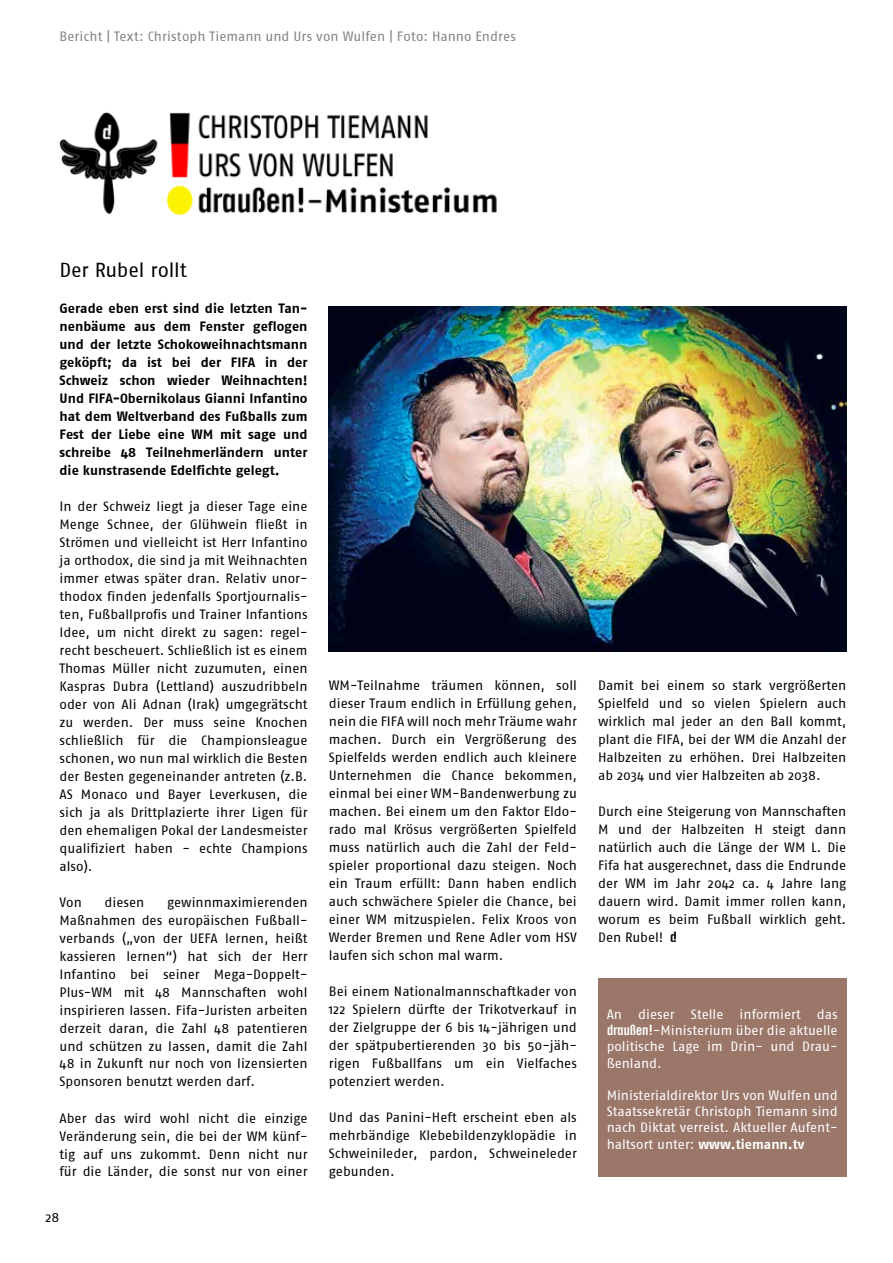
<style>
.page{position:relative;width:893px;height:1263px;background:#fff}
.page>*{position:absolute;margin:0;border:0;box-sizing:border-box;transform-origin:0 0}
.t1{font:20.25px "Fago No Regular Roman";letter-spacing:-.01em;color:#000}
.t2{font:13.5px/18px "Fago No Regular Roman";color:#000;text-align:justify}
.t3{font:13.5px/18px "Fago No Bold Roman";color:#000;text-align:justify}
.t4{font:13.5px/16.2px "Fago No Regular Roman";color:#fff;text-align:justify}
.t5{font:13.5px "Fago No Regular Roman";letter-spacing:.005em;color:#808285}
.s1{font-family:"Fago No Bold Roman"}
</style>
<div class="page">
<div style="left:598px;top:979px;width:248px;height:198px;background:#9b7769"></div>
<img style="left:59px;top:112px;width:438px;height:104px">
<img style="left:329px;top:306px;width:517px;height:345px">
<p class="t5" style="left:60px;top:29px;width:458px">Bericht | Text: Christoph Tiemann und Urs von Wulfen | Foto: Hanno Endres</p>
<h1 class="t1" style="left:60px;top:258px;width:129px">Der Rubel rollt</h1>
<p class="t3" style="left:60px;top:299px;width:250px">Gerade eben erst sind die letzten Tan&shy;nenbäume aus dem Fenster geflogen und der letzte Schokoweihnachtsmann geköpft; da ist bei der FIFA in der Schweiz schon wieder Weihnachten!<br>Und FIFA-Obernikolaus Gianni Infantino hat dem Weltverband des Fußballs zum Fest der Liebe eine WM mit sage und schreibe 48 Teilnehmerländern unter die kunstrasende Edelfichte gelegt.</p>
<p class="t2" style="left:60px;top:497px;width:250px">In der Schweiz liegt ja dieser Tage eine Menge Schnee, der Glühwein fließt in Strömen und vielleicht ist Herr Infantino ja orthodox, die sind ja mit Weihnachten immer etwas später dran. Relativ unor&shy;thodox finden jedenfalls Sportjournalis&shy;ten, Fußballprofis und Trainer Infantions Idee, um nicht direkt zu sagen: regel&shy;recht bescheuert. Schließlich ist es einem Thomas Müller nicht zuzumuten, einen Kaspras Dubra (Lettland) auszudribbeln oder von Ali Adnan (Irak) umgegrätscht zu werden. Der muss seine Knochen schließlich für die Championsleague schonen, wo nun mal wirklich die Besten der Besten gegeneinander antreten (z.B.<br>AS Monaco und Bayer Leverkusen, die sich ja als Drittplazierte ihrer Ligen für den ehemaligen Pokal der Landesmeister qualifiziert haben - echte Champions also).</p>
<p class="t2" style="left:60px;top:893px;width:24px">Von</p>
<p class="t2" style="left:105px;top:893px;width:41px">diesen</p>
<p class="t2" style="left:60px;top:893px;width:250px;text-indent:107px">gewinnmaximierenden Maßnahmen des europäischen Fußball&shy;verbands („von der UEFA lernen, heißt kassieren lernen“) hat sich der Herr Infantino bei seiner Mega-Doppelt-Plus-WM mit 48 Mannschaften wohl inspirieren lassen. Fifa-Juristen arbeiten derzeit daran, die Zahl 48 patentieren und schützen zu lassen, damit die Zahl 48 in Zukunft nur noch von lizensierten Sponsoren benutzt werden darf.</p>
<p class="t2" style="left:60px;top:1109px;width:250px">Aber das wird wohl nicht die einzige Veränderung sein, die bei der WM künf&shy;tig auf uns zukommt. Denn nicht nur für die Länder, die sonst nur von einer</p>
<p class="t2" style="left:46px;top:1208px;width:15px">28</p>
<p class="t2" style="left:329px;top:677px;width:250px">WM-Teilnahme träumen können, soll dieser Traum endlich in Erfüllung gehen, nein die FIFA will noch mehr Träume wahr machen. Durch ein Vergrößerung des Spielfelds werden endlich auch kleinere Unternehmen die Chance bekommen, einmal bei einer WM-Bandenwerbung zu machen. Bei einem um den Faktor Eldo&shy;rado mal Krösus vergrößerten Spielfeld muss natürlich auch die Zahl der Feld&shy;spieler proportional dazu steigen. Noch ein Traum erfüllt: Dann haben endlich auch schwächere Spieler die Chance, bei einer WM mitzuspielen. Felix Kroos von Werder Bremen und Rene Adler vom HSV laufen sich schon mal warm.</p>
<p class="t2" style="left:329px;top:982px;width:250px">Bei einem Nationalmannschaftkader von 122 Spielern dürfte der Trikotverkauf in der Zielgruppe der 6 bis 14-jährigen und der spätpubertierenden 30 bis 50-jäh&shy;rigen Fußballfans um ein Vielfaches potenziert werden.</p>
<p class="t2" style="left:329px;top:1108px;width:250px">Und das Panini-Heft erscheint eben als mehrbändige Klebebildenzyklopädie in Schweinileder, pardon, Schweineleder gebunden.</p>
<p class="t2" style="left:598px;top:676px;width:250px">Damit bei einem so stark vergrößerten Spielfeld und so vielen Spielern auch wirklich mal jeder an den Ball kommt, plant die FIFA, bei der WM die Anzahl der Halbzeiten zu erhöhen. Drei Halbzeiten ab 2034 und vier Halbzeiten ab 2038.</p>
<p class="t2" style="left:598px;top:802px;width:250px">Durch eine Steigerung von Mannschaften M und der Halbzeiten H steigt dann natürlich auch die Länge der WM L. Die Fifa hat ausgerechnet, dass die Endrunde der WM im Jahr 2042 ca. 4 Jahre lang dauern wird. Damit immer rollen kann, worum es beim Fußball wirklich geht.<br>Den Rubel! #</p>
<p class="t4" style="left:607px;top:1006px;width:233px">An dieser Stelle informiert das ~-Ministerium über die aktuelle politische Lage im Drin- und Drau&shy;ßenland.</p>
<p class="t4" style="left:607px;top:1087px;width:233px">Ministerialdirektor Urs von Wulfen und Staatssekretär Christoph Tiemann sind nach Diktat verreist. Aktueller Aufent&shy;haltsort unter: <span class="s1">www.tiemann.tv</span></p>
</div>
